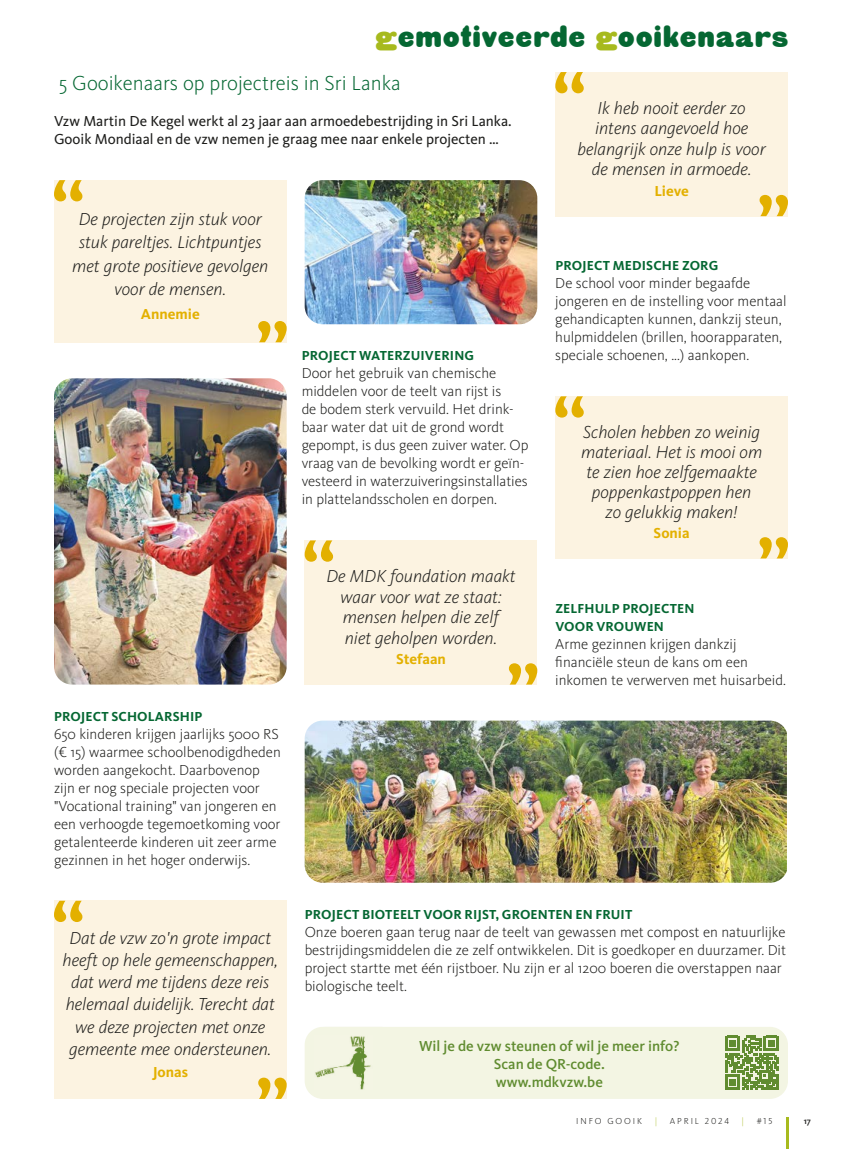
<style>
.page{position:relative;width:842px;height:1149px;background:#fff}
.page>*{position:absolute;margin:0;border:0;box-sizing:border-box;transform-origin:0 0}
.t1{font:30px "HWT Gothic Round";letter-spacing:.05em;color:#056732}
.t2{font:300 21px "Kievit OT";color:#056732}
.t3{font:italic 300 18px/20.4px "Kievit OT";color:#1d1d1b;text-align:center}
.t4{font:300 15px/18px "Kievit OT";color:#1d1d1b}
.t5{font:15px/18px "Kievit OT";color:#1d1d1b}
.t6{font:500 15px/18px "Kievit OT";color:#608c30;text-align:center}
.t7{font:700 15px "Kievit OT";color:#e3b000}
.t8{font:700 13.5px/18px "Kievit OT";letter-spacing:.01em;color:#056732}
.t9{font:300 9px "Kievit OT";letter-spacing:.21em;color:#1d1d1b}
.t10{font:300 9px "Kievit OT";color:#a7ba1e}
.t11{font:500 9px "Kievit OT";color:#1d1d1b}
.s1{color:#a7ba1e}
</style>
<div class="page">
<img style="left:305px;top:180px;width:232px;height:144px">
<img style="left:305px;top:720px;width:482px;height:162px">
<img style="left:54px;top:378px;width:233px;height:306px">
<div style="left:54px;top:180px;width:233px;height:162px;background:#fcf3e1"></div>
<svg style="left:54px;top:180px;width:28px;height:21px"></svg>
<svg style="left:258px;top:321px;width:29px;height:21px"></svg>
<div style="left:305px;top:540px;width:232px;height:144px;background:#fcf3e1"></div>
<svg style="left:305px;top:540px;width:28px;height:21px"></svg>
<svg style="left:509px;top:663px;width:28px;height:21px"></svg>
<div style="left:308px;top:1026px;width:480px;height:72px;background:#f3f5e3;border-radius:18px"></div>
<div style="left:555px;top:396px;width:233px;height:162px;background:#fcf3e1"></div>
<svg style="left:555px;top:396px;width:29px;height:21px"></svg>
<svg style="left:759px;top:537px;width:29px;height:21px"></svg>
<div style="left:555px;top:72px;width:233px;height:144px;background:#fcf3e1"></div>
<svg style="left:555px;top:72px;width:29px;height:21px"></svg>
<svg style="left:759px;top:195px;width:29px;height:21px"></svg>
<div style="left:54px;top:900px;width:233px;height:198px;background:#fcf3e1"></div>
<svg style="left:54px;top:900px;width:28px;height:21px"></svg>
<svg style="left:258px;top:1077px;width:29px;height:21px"></svg>
<svg style="left:305px;top:1026px;width:78px;height:72px"></svg>
<img style="left:314px;top:1035px;width:59px;height:54px">
<svg style="left:725px;top:1035px;width:54px;height:54px"></svg>
<hr style="left:787px;top:1116px;width:2px;height:32px;background:#a7ba1e">
<h1 class="t1" style="left:375px;top:19px;width:414px"><span class="s1">g</span>emotiveerde <span class="s1">g</span>ooikenaars</h1>
<h2 class="t2" style="left:59px;top:70px;width:343px">5 Gooikenaars op projectreis in Sri Lanka</h2>
<p class="t5" style="left:54px;top:112px;width:459px">Vzw Martin De Kegel werkt al 23 jaar aan armoedebestrijding in Sri Lanka.<br>Gooik Mondiaal en de vzw nemen je graag mee naar enkele projecten …</p>
<p class="t3" style="left:577px;top:97px;width:190px">Ik heb nooit eerder zo intens aangevoeld hoe belangrijk onze hulp is voor de mensen in armoede.</p>
<p class="t7" style="left:654px;top:181px;width:36px">Lieve</p>
<p class="t3" style="left:72px;top:207px;width:198px;line-height:23.4px">De projecten zijn stuk voor stuk pareltjes. Lichtpuntjes met grote positieve gevolgen voor de mensen.</p>
<p class="t7" style="left:141px;top:304px;width:61px">Annemie</p>
<p class="t8" style="left:54px;top:706px;width:150px">PROJECT SCHOLARSHIP</p>
<p class="t4" style="left:54px;top:724px;width:228px">650 kinderen krijgen jaarlijks 5000 RS (€ 15) waarmee schoolbenodigdheden worden aangekocht. Daarbovenop zijn er nog speciale projecten voor "Vocational training" van jongeren en een verhoogde tegemoetkoming voor getalenteerde kinderen uit zeer arme gezinnen in het hoger onderwijs.</p>
<p class="t3" style="left:63px;top:926px;width:217px;line-height:22px">Dat de vzw zo'n grote impact heeft op hele gemeenschappen, dat werd me tijdens deze reis helemaal duidelijk. Terecht dat we deze projecten met onze gemeente mee ondersteunen.</p>
<p class="t7" style="left:153px;top:1062px;width:37px">Jonas</p>
<p class="t8" style="left:302px;top:346px;width:174px">PROJECT WATERZUIVERING</p>
<p class="t4" style="left:302px;top:364px;width:228px">Door het gebruik van chemische middelen voor de teelt van rijst is<br>de bodem sterk vervuild. Het drink&shy;baar water dat uit de grond wordt gepompt, is dus geen zuiver water. Op vraag van de bevolking wordt er geïn&shy;vesteerd in waterzuiveringsinstallaties in plattelandsscholen en dorpen.</p>
<p class="t3" style="left:326px;top:565px;width:191px">De MDK foundation maakt waar voor wat ze staat: mensen helpen die zelf<br>niet geholpen worden.</p>
<p class="t7" style="left:396px;top:649px;width:51px">Stefaan</p>
<p class="t8" style="left:555px;top:256px;width:164px">PROJECT MEDISCHE ZORG</p>
<p class="t4" style="left:555px;top:274px;width:233px">De school voor minder begaafde jongeren en de instelling voor mentaal gehandicapten kunnen, dankzij steun, hulpmiddelen (brillen, hoorapparaten, speciale schoenen, ...) aankopen.</p>
<p class="t3" style="left:581px;top:421px;width:183px">Scholen hebben zo weinig materiaal. Het is mooi om te zien hoe zelfgemaakte poppenkastpoppen hen<br>zo gelukkig maken!</p>
<p class="t7" style="left:654px;top:524px;width:38px">Sonia</p>
<p class="t8" style="left:555px;top:598px;width:141px">ZELFHULP PROJECTEN<br>VOOR VROUWEN</p>
<p class="t4" style="left:555px;top:634px;width:232px">Arme gezinnen krijgen dankzij financiële steun de kans om een inkomen te verwerven met huisarbeid.</p>
<p class="t8" style="left:305px;top:904px;width:329px">PROJECT BIOTEELT VOOR RIJST, GROENTEN EN FRUIT</p>
<p class="t4" style="left:305px;top:922px;width:483px">Onze boeren gaan terug naar de teelt van gewassen met compost en natuurlijke bestrijdingsmiddelen die ze zelf ontwikkelen. Dit is goedkoper en duurzamer. Dit project startte met één rijstboer. Nu zijn er al 1200 boeren die overstappen naar biologische teelt.</p>
<p class="t6" style="left:419px;top:1036px;width:262px">Wil je de vzw steunen of wil je meer info?<br>Scan de QR-code.<br>www.mdkvzw.be</p>
<p class="t9" style="left:576px;top:1114px;width:67px">INFO GOOIK</p>
<p class="t10" style="left:655px;top:1114px;width:4px">|</p>
<p class="t9" style="left:670px;top:1114px;width:61px">APRIL 2024</p>
<p class="t10" style="left:741px;top:1114px;width:4px">|</p>
<p class="t9" style="left:757px;top:1114px;width:17px">#15</p>
<p class="t11" style="left:804px;top:1114px;width:9px">17</p>
</div>
